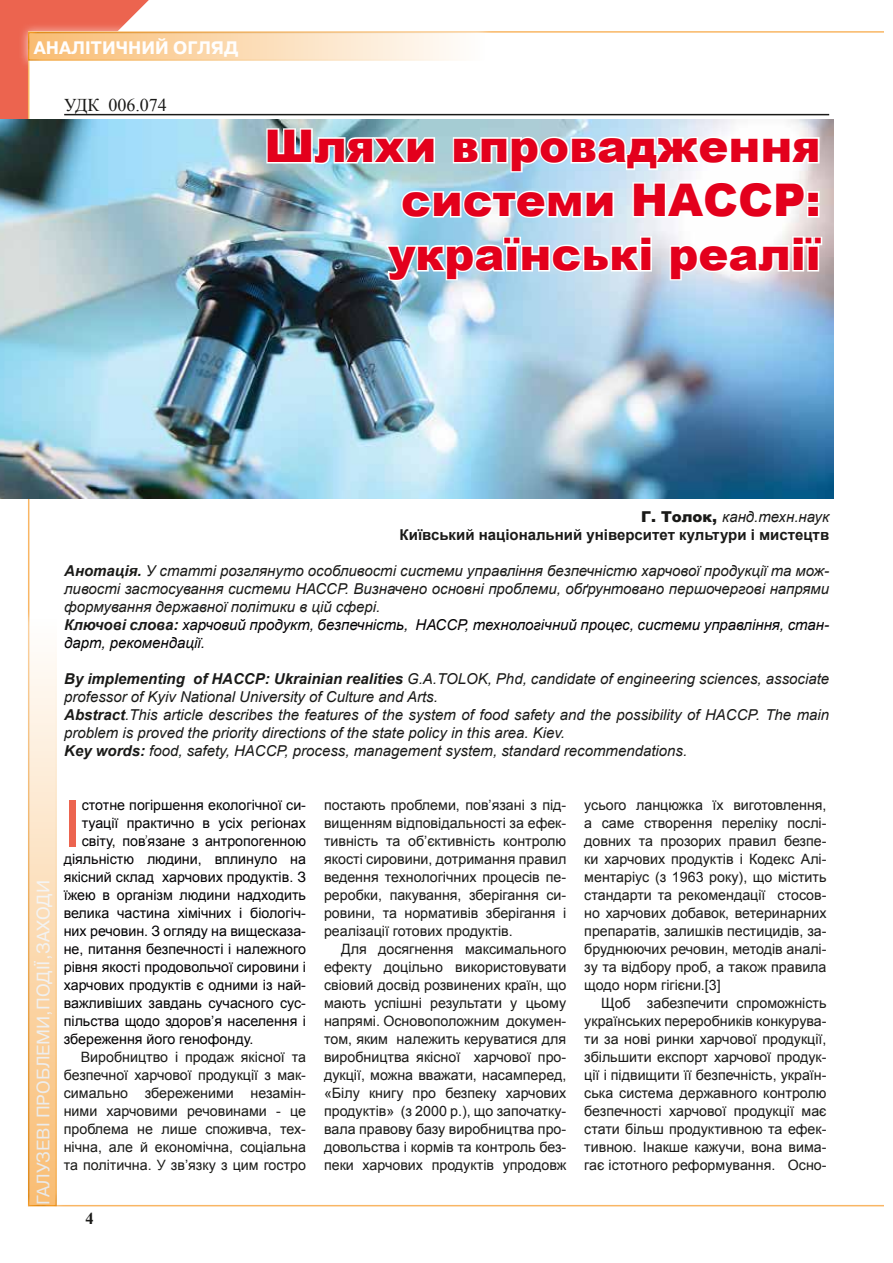
<style>
.page{position:relative;width:893px;height:1263px;background:#fff}
.page>*{position:absolute;margin:0;border:0;box-sizing:border-box;transform-origin:0 0}
.t1{font:64.5px "Arial";color:#ec644f}
.t2{font:900 45px/54px "Arial";color:#e3001c;text-align:justify}
.t3{font:18px "Pragmatica C";color:#e9e9e9}
.t4{font:700 18px "Pragmatica WINC";color:#fffefd}
.t5{font:18px "Times New Roman";color:#1a1a18}
.t6{font:700 16.5px "Times New Roman";color:#1a1a18}
.t7{font:italic 15px/18px "Arial";color:#1a1a18}
.t8{font:700 15px/18px "Arial";color:#1a1a18;text-align:right}
.t9{font:14.25px/18px "Arial";color:#1a1a18;text-align:justify}
.t10{font:14.25px "Arial";color:#030204}
.s1{font-weight:900}
.s2{font-weight:400;font-style:italic}
.s3{font-weight:700}
.s4{color:#030204}
.s5{font-family:"Arsenal"}
</style>
<div class="page">
<div style="left:0;top:0;width:149px;height:119px;background:#ec644f"></div>
<div style="left:28px;top:31px;width:865px;height:1175px;background:#fff;border:2px solid #f9b664"></div>
<div style="left:19px;top:22px;width:475px;height:49px;background:#fff;opacity:.75"></div>
<div style="left:25px;top:32px;width:461px;height:30px;background:#1a1a18;opacity:.75"></div>
<div style="left:18px;top:609px;width:49px;height:607px;background:#fff"></div>
<div style="left:28px;top:617px;width:30px;height:596px;background:#1a1a18;opacity:.75"></div>
<div style="left:884px;top:2px;width:9px;height:1241px;background:#fff"></div>
<img style="left:0;top:119px;width:833px;height:380px">
<hr style="left:64px;top:114px;width:765px;height:1px;background:#1a1a18">
<img style="left:265px;top:127px;width:172px;height:39px">
<svg style="left:451px;top:135px;width:372px;height:39px"></svg>
<svg style="left:399px;top:185px;width:217px;height:35px"></svg>
<svg style="left:631px;top:180px;width:190px;height:40px"></svg>
<svg style="left:384px;top:235px;width:269px;height:47px"></svg>
<svg style="left:668px;top:235px;width:156px;height:47px"></svg>
<p class="t4" style="left:34px;top:38px;width:206px">АНАЛІТИЧНИЙ ОГЛЯД</p>
<p class="t5" style="left:64px;top:93px;width:104px">УДК 006.074</p>
<h2 class="t2" style="left:388px;top:118px;width:434px;text-indent:-124px">Шляхи впровадження системи НАССР: українські реалії</h2>
<p class="t3" style="left:33px;top:1205px;width:326px;rotate:-90deg">ГАЛУЗЕВІ ПРОБЛЕМИ,ПОДІЇ,ЗАХОДИ</p>
<p class="t8" style="left:400px;top:508px;width:431px"><span class="s1">Г. Толок,</span> <span class="s2">канд.техн.наук<br></span>Київський національний університет культури і мистецтв</p>
<p class="t7" style="left:64px;top:562px;width:766px"><span class="s3">Анотація.</span> У статті розглянуто особливості системи управління безпечністю харчової продукції та мож&shy;ливості застосування системи НАССР. Визначено основні проблеми, обґрунтовано першочергові напрями формування державної політики в цій сфері.<br><span class="s3">Ключові слова:</span> <span class="s4">харчовий продукт, безпечність, НАССР, технологічний процес, системи управління, стан&shy;дарт, рекомендації.</span></p>
<p class="t7" style="left:64px;top:670px;width:766px"><span class="s3">By implementing of HACCP: Ukrainian realities</span> G.A.Tolok, Phd, candidate of engineering sciences, associate professor of Kyiv National University of Culture and Arts.<br><span class="s3">Abstract</span>.This article describes the features of the system of food safety and the possibility of HACCP. The main problem is proved the priority directions of the state policy in this area. Kiev.<br><span class="s3">Key words:</span> food, safety, HACCP, process, management system, standard recommendations.</p>
<h1 class="t1" style="left:64px;top:781px;width:19px">І</h1>
<p class="t10" style="left:82px;top:796px;width:226px">стотне погіршення екологічної си-</p>
<p class="t9" style="left:324px;top:796px;width:244px">постають проблеми, пов’язані з під&shy;вищенням відповідальності за ефек&shy;тивність та об’єктивність контролю якості сировини, дотримання правил ведення технологічних процесів пе&shy;реробки, пакування, зберігання си&shy;ровини, та нормативів зберігання і реалізації готових продуктів.</p>
<p class="t9" style="left:324px;top:940px;width:244px;text-indent:17px">Для досягнення максимального ефекту доцільно використовувати свіовий досвід розвинених країн, що мають успішні результати у цьому напрямі. Основоположним докумен&shy;том, яким належить керуватися для виробництва якісної харчової про&shy;дукції, можна вважати, насамперед, «Білу книгу про безпеку харчових продуктів» (з 2000 р.), що започатку&shy;вала правову базу виробництва про&shy;довольства і кормів та контроль без&shy;пеки харчових продуктів упродовж</p>
<p class="t9" style="left:584px;top:796px;width:244px">усього ланцюжка їх виготовлення, а саме створення переліку послі&shy;довних та прозорих правил безпе&shy;ки харчових продуктів і Кодекс Алі&shy;ментаріус (з 1963 року), що містить стандарти та рекомендації стосов&shy;но харчових добавок, ветеринарних препаратів, залишків пестицидів, за&shy;бруднюючих речовин, методів аналі&shy;зу та відбору проб, а також правила щодо норм гігієни.[3]</p>
<p class="t9" style="left:584px;top:994px;width:244px;text-indent:17px">Щоб забезпечити спроможність українських переробників конкурува&shy;ти за нові ринки харчової продукції, збільшити експорт харчової продук&shy;ції і підвищити її безпечність, україн&shy;ська система державного контролю безпечності харчової продукції має стати більш продуктивною та ефек&shy;тивною. Інакше кажучи, вона вима&shy;гає істотного реформування. Осно-</p>
<p class="t10" style="left:82px;top:814px;width:226px">туації практично в усіх регіонах</p>
<p class="t10" style="left:82px;top:832px;width:226px">світу, пов<span class="s5">’</span>язане з антропогенною</p>
<p class="t10" style="left:64px;top:850px;width:244px">діяльністю людини, вплинуло на</p>
<p class="t10" style="left:64px;top:868px;width:244px">якісний склад харчових продуктів. З</p>
<p class="t10" style="left:64px;top:886px;width:244px">їжею в організм людини надходить</p>
<p class="t10" style="left:64px;top:904px;width:244px">велика частина хімічних і біологіч-</p>
<p class="t10" style="left:64px;top:922px;width:244px">них речовин. З огляду на вищесказа-</p>
<p class="t10" style="left:64px;top:940px;width:244px">не, питання безпечності і належного</p>
<p class="t10" style="left:64px;top:958px;width:244px">рівня якості продовольчої сировини і</p>
<p class="t10" style="left:64px;top:976px;width:244px">харчових продуктів є одними із най-</p>
<p class="t10" style="left:64px;top:994px;width:244px">важливіших завдань сучасного сус-</p>
<p class="t10" style="left:64px;top:1012px;width:244px">пільства щодо здоров’я населення і</p>
<p class="t10" style="left:64px;top:1030px;width:191px">збереження його генофонду.</p>
<p class="t9" style="left:64px;top:1048px;width:244px;text-indent:17px">Виробництво і продаж якісної та безпечної харчової продукції з мак&shy;симально збереженими незамін&shy;ними харчовими речовинами - це проблема не лише споживча, тех&shy;нічна, але й економічна, соціальна та політична. У зв’язку з цим гостро</p>
<p class="t6" style="left:86px;top:1207px;width:10px">4</p>
</div>
